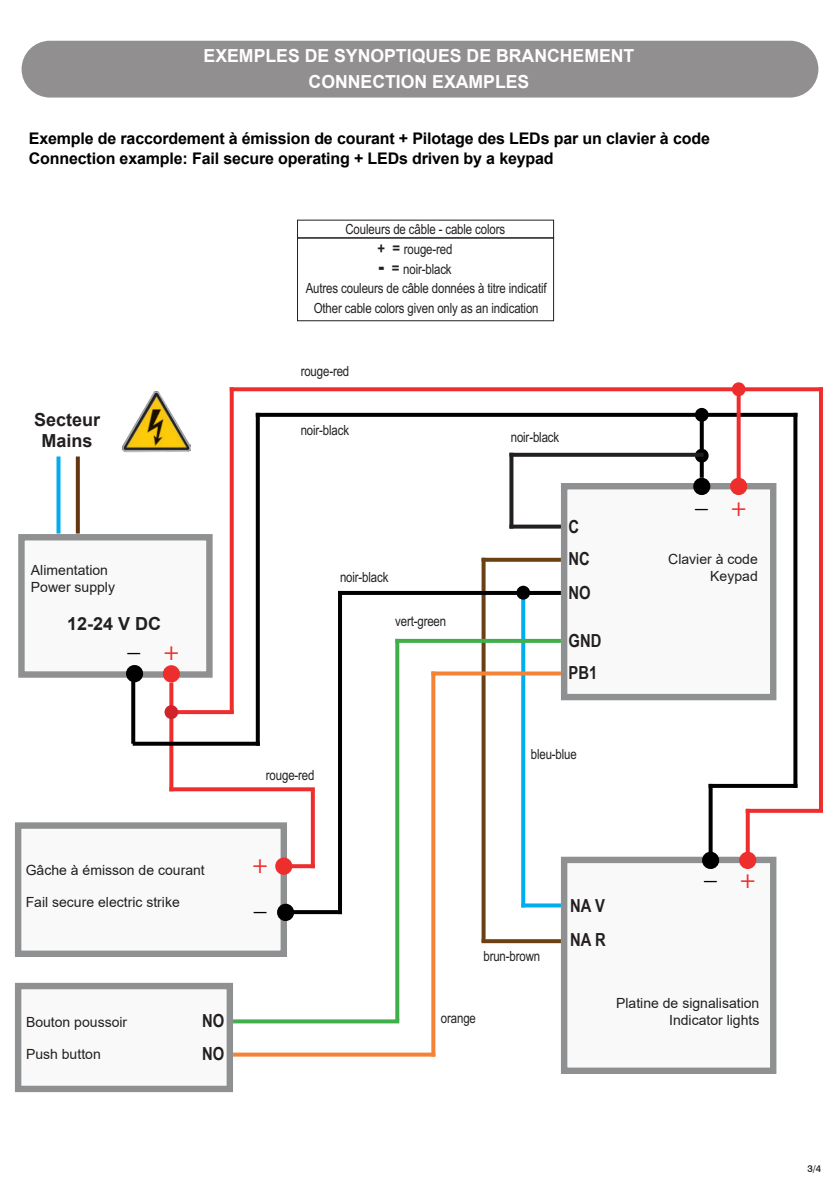
<style>
.page{position:relative;width:840px;height:1191px;background:#fff}
.page>*{position:absolute;margin:0;border:0;box-sizing:border-box;transform-origin:0 0}
.t1{font:700 25.6px "Myriad Pro";color:#000001}
.t2{font:25.6px "Myriad Pro";color:#ee2d2d}
.t3{font:700 18px/26px "Arial";color:#fff;text-align:center}
.t4{font:700 18px/33.2px "Arial Narrow";color:#231f20}
.t5{font:700 18px/21.6px "Arial";color:#231f20;text-align:center}
.t6{font:700 16px/20px "Arial";letter-spacing:-.01em;color:#000}
.t7{font:14px/20px "Arial Narrow";letter-spacing:-.01em;color:#231f20;text-align:center}
.t8{font:14px/16.8px "Arial";color:#231f20;text-align:right}
.t9{font:500 9.8px "Swiss 721 BT";color:#231f20}
.s1{font-weight:700;font-size:22px}
.s2{font-weight:700;font-size:16px}
.s3{font-weight:400;color:#ee2d2d}
</style>
<div class="page">
<svg style="left:525px;top:903px;width:35px;height:4px"></svg>
<svg style="left:481px;top:939px;width:79px;height:4px"></svg>
<svg style="left:481px;top:562px;width:4px;height:380px"></svg>
<svg style="left:521px;top:599px;width:4px;height:308px"></svg>
<div style="left:18px;top:534px;width:194px;height:143px;background:#f9f9f9;border:6px solid #8e9091"></div>
<svg style="left:76px;top:456px;width:4px;height:77px"></svg>
<svg style="left:56px;top:456px;width:4px;height:77px"></svg>
<img style="left:122px;top:391px;width:68px;height:62px">
<div style="left:15px;top:822px;width:272px;height:135px;background:#f9f9f9;border:6px solid #8e9091"></div>
<svg style="left:131px;top:681px;width:4px;height:62px"></svg>
<hr style="left:338px;top:591px;width:222px;height:4px;background:#000001">
<hr style="left:338px;top:591px;width:4px;height:323px;background:#000001">
<svg style="left:294px;top:910px;width:44px;height:4px"></svg>
<svg style="left:178px;top:710px;width:55px;height:4px"></svg>
<svg style="left:169px;top:682px;width:4px;height:105px"></svg>
<svg style="left:229px;top:391px;width:4px;height:322px"></svg>
<svg style="left:229px;top:387px;width:589px;height:4px;background:#ef3c3c"></svg>
<svg style="left:133px;top:741px;width:123px;height:4px"></svg>
<svg style="left:256px;top:417px;width:4px;height:328px"></svg>
<svg style="left:256px;top:413px;width:537px;height:4px;background:#09090a"></svg>
<svg style="left:292px;top:864px;width:19px;height:4px"></svg>
<svg style="left:311px;top:791px;width:4px;height:77px"></svg>
<svg style="left:169px;top:787px;width:146px;height:4px"></svg>
<div style="left:166px;top:668px;width:11px;height:11px;background:#ee2d2d;border-radius:50%"></div>
<div style="left:163px;top:665px;width:17px;height:17px;border:6px solid #ee2d2d;border-radius:50%"></div>
<div style="left:129px;top:668px;width:11px;height:11px;background:#000001;border-radius:50%"></div>
<div style="left:126px;top:665px;width:17px;height:17px;border:6px solid #000001;border-radius:50%"></div>
<div style="left:280px;top:907px;width:11px;height:10px;background:#000001;border-radius:50%"></div>
<div style="left:277px;top:903px;width:17px;height:18px;border:6px solid #000001;border-radius:50%"></div>
<div style="left:278px;top:860px;width:11px;height:11px;background:#ee2d2d;border-radius:50%"></div>
<div style="left:275px;top:857px;width:17px;height:18px;border:6px solid #ee2d2d;border-radius:50%"></div>
<div style="left:560px;top:483px;width:216px;height:217px;background:#f9f9f9;border:6px solid #8e9091"></div>
<div style="left:560px;top:856px;width:216px;height:218px;background:#f9f9f9;border:6px solid #8e9091"></div>
<svg style="left:736px;top:396px;width:4px;height:82px"></svg>
<svg style="left:699px;top:422px;width:4px;height:56px"></svg>
<svg style="left:818px;top:387px;width:4px;height:422px;fill:#ee2d2d"></svg>
<svg style="left:749px;top:809px;width:73px;height:4px"></svg>
<svg style="left:745px;top:809px;width:4px;height:42px"></svg>
<svg style="left:793px;top:413px;width:4px;height:371px"></svg>
<svg style="left:712px;top:784px;width:85px;height:4px"></svg>
<svg style="left:708px;top:784px;width:4px;height:67px"></svg>
<div style="left:733px;top:481px;width:10px;height:11px;background:#ee2d2d;border-radius:50%"></div>
<div style="left:729px;top:478px;width:17px;height:17px;border:6px solid #ee2d2d;border-radius:50%"></div>
<div style="left:696px;top:481px;width:10px;height:11px;background:#000001;border-radius:50%"></div>
<div style="left:692px;top:478px;width:18px;height:17px;border:6px solid #000001;border-radius:50%"></div>
<div style="left:742px;top:855px;width:10px;height:10px;background:#ee2d2d;border-radius:50%"></div>
<div style="left:738px;top:851px;width:17px;height:18px;border:6px solid #ee2d2d;border-radius:50%"></div>
<div style="left:704px;top:855px;width:11px;height:10px;background:#000001;border-radius:50%"></div>
<div style="left:701px;top:851px;width:17px;height:18px;border:6px solid #000001;border-radius:50%"></div>
<div style="left:733px;top:384px;width:10px;height:11px;background:#ee2d2d;border-radius:50%"></div>
<div style="left:731px;top:382px;width:14px;height:14px;border:3px solid #ee2d2d;border-radius:50%"></div>
<div style="left:696px;top:409px;width:10px;height:11px;background:#000001;border-radius:50%"></div>
<div style="left:694px;top:408px;width:14px;height:14px;border:3px solid #000001;border-radius:50%"></div>
<div style="left:694px;top:449px;width:14px;height:13px;border:3px solid #000001;border-radius:50%"></div>
<div style="left:15px;top:982px;width:218px;height:110px;background:#f9f9f9;border:6px solid #8e9091"></div>
<svg style="left:513px;top:453px;width:190px;height:4px"></svg>
<svg style="left:509px;top:453px;width:4px;height:71px"></svg>
<svg style="left:509px;top:524px;width:51px;height:4px"></svg>
<svg style="left:399px;top:639px;width:161px;height:4px"></svg>
<svg style="left:435px;top:671px;width:125px;height:4px"></svg>
<svg style="left:395px;top:639px;width:4px;height:380px;background:#4eb356"></svg>
<svg style="left:233px;top:1019px;width:166px;height:4px"></svg>
<svg style="left:233px;top:1052px;width:198px;height:4px"></svg>
<svg style="left:431px;top:671px;width:4px;height:385px;background:#f48c48"></svg>
<div style="left:517px;top:587px;width:11px;height:11px;background:#000001;border-radius:50%"></div>
<div style="left:516px;top:586px;width:14px;height:13px;border:3px solid #000001;border-radius:50%"></div>
<div style="left:166px;top:706px;width:11px;height:11px;background:#d1232a;border-radius:50%"></div>
<div style="left:164px;top:705px;width:14px;height:14px;border:3px solid #d1232a;border-radius:50%"></div>
<div style="left:22px;top:41px;width:796px;height:57px;background:#918f8f;border-radius:28px"></div>
<svg style="left:481px;top:558px;width:79px;height:4px"></svg>
<div style="left:297px;top:237px;width:256px;height:84px;border:1px solid #231f20"></div>
<p class="t3" style="left:203px;top:43px;width:432px">EXEMPLES DE SYNOPTIQUES DE BRANCHEMENT<br>CONNECTION EXAMPLES</p>
<p class="t6" style="left:29px;top:128px;width:682px">Exemple de raccordement à émission de courant + Pilotage des LEDs par un clavier à code<br>Connection example: Fail secure operating + LEDs driven by a keypad</p>
<p class="t7" style="left:345px;top:219px;width:161px">Couleurs de câble - cable colors</p>
<p class="t7" style="left:378px;top:259px;width:75px"><span class="s1">-</span> <span class="s2">=</span> noir-black</p>
<p class="t7" style="left:377px;top:239px;width:76px"><span class="s2">+ =</span> rouge-red</p>
<p class="t7" style="left:305px;top:278px;width:242px">Autres couleurs de câble données à titre indicatif<br>Other cable colors given only as an indication</p>
<p class="t5" style="left:34px;top:409px;width:68px">Secteur<br>Mains</p>
<p class="t8" style="left:31px;top:562px;width:86px;text-align:left">Alimentation<br>Power supply</p>
<p class="t5" style="left:67px;top:613px;width:96px">12-24 V DC</p>
<h1 class="t1" style="left:127px;top:626px;width:14px">_</h1>
<h1 class="t2" style="left:164px;top:635px;width:17px">+</h1>
<p class="t7" style="left:300px;top:361px;width:50px">rouge-red</p>
<p class="t7" style="left:300px;top:420px;width:50px">noir-black</p>
<p class="t7" style="left:340px;top:567px;width:50px">noir-black</p>
<p class="t7" style="left:266px;top:764px;width:50px">rouge-red</p>
<p class="t7" style="left:395px;top:611px;width:53px">vert-green</p>
<p class="t7" style="left:510px;top:427px;width:50px">noir-black</p>
<p class="t4" style="left:568px;top:509px;width:24px">C<br>NC<br>NO</p>
<p class="t4" style="left:568px;top:624px;width:34px;line-height:31.8px">GND<br>PB1</p>
<p class="t7" style="left:530px;top:744px;width:48px">bleu-blue</p>
<h1 class="t1" style="left:694px;top:482px;width:53px">_ <span class="s3">+</span></h1>
<p class="t8" style="left:668px;top:551px;width:91px">Clavier à code<br>Keypad</p>
<p class="t8" style="left:26px;top:861px;width:180px">Gâche à émisson de courant</p>
<p class="t8" style="left:26px;top:893px;width:156px">Fail secure electric strike</p>
<h1 class="t2" style="left:252px;top:848px;width:17px">+</h1>
<h1 class="t1" style="left:254px;top:885px;width:14px">_</h1>
<p class="t8" style="left:26px;top:1013px;width:103px">Bouton poussoir</p>
<p class="t8" style="left:26px;top:1046px;width:76px">Push button</p>
<p class="t4" style="left:202px;top:1003px;width:24px">NO<br>NO</p>
<p class="t7" style="left:483px;top:946px;width:58px">brun-brown</p>
<p class="t7" style="left:440px;top:1008px;width:37px">orange</p>
<p class="t4" style="left:569px;top:887px;width:37px;line-height:34.2px">NA V<br>NA R</p>
<h1 class="t1" style="left:703px;top:854px;width:53px">_ <span class="s3">+</span></h1>
<p class="t8" style="left:615px;top:994px;width:145px">Platine de signalisation<br>Indicator lights</p>
<p class="t9" style="left:806px;top:1162px;width:15px">3/4</p>
</div>
